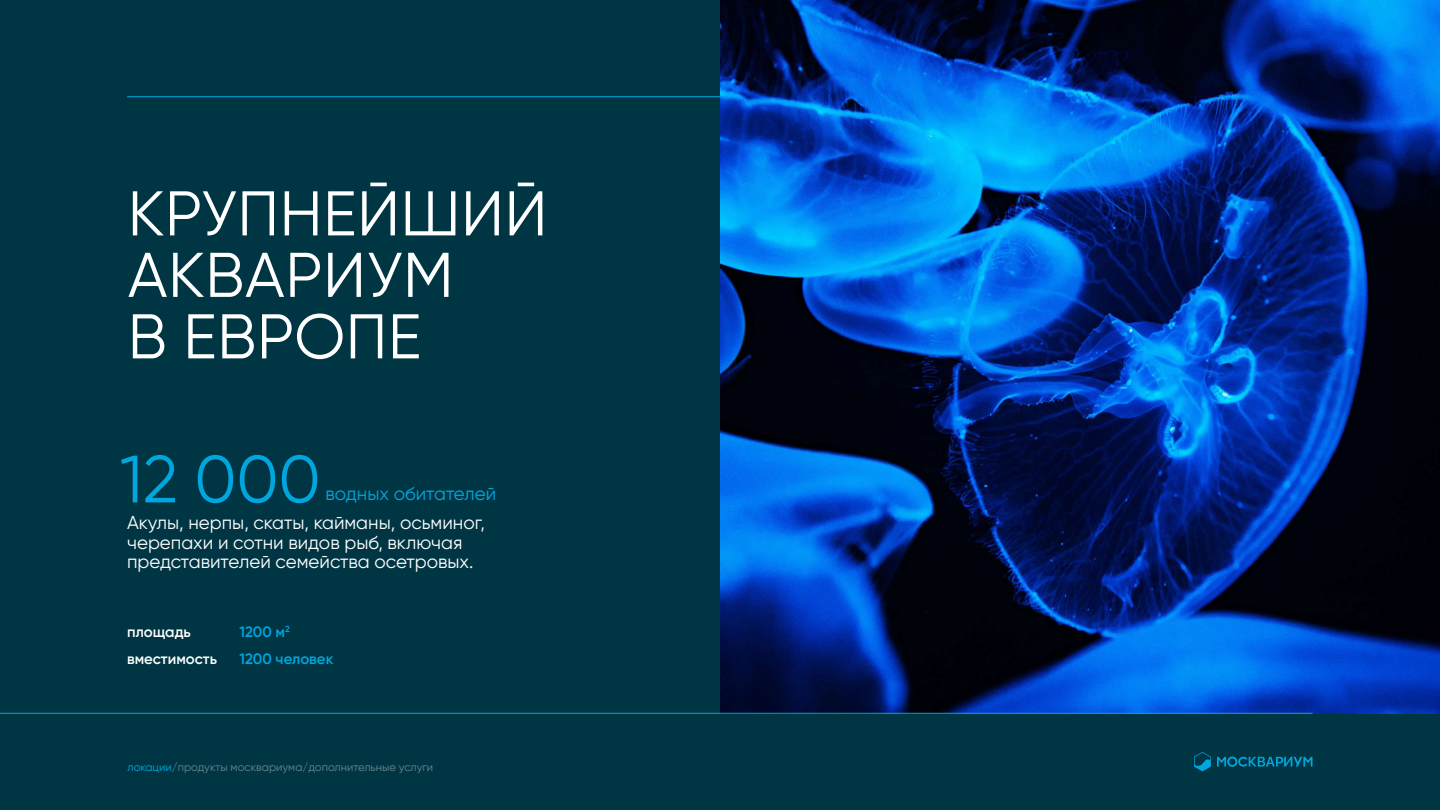
<style>
.page{position:relative;width:1440px;height:810px;background:#003644}
.page>*{position:absolute;margin:0;border:0;box-sizing:border-box;transform-origin:0 0}
.t1{font:66.75px "Gilroy";color:#00a7de}
.t2{font:63px/61.5px "Gilroy";letter-spacing:.01em;color:#fff}
.t3{font:18.75px/19.5px "Gilroy";color:#fff}
.t4{font:18.75px "Gilroy";color:#00a7de}
.t5{font:600 15px "Gilroy";color:#fff}
.t6{font:600 15px "Gilroy";color:#00a7de}
.t7{font:11.25px "Gilroy";color:#66868f}
.s1{color:#00a7de}
</style>
<div class="page">
<hr style="left:127px;top:96px;width:1313px;height:1px;background:#00a7de">
<svg style="left:1194px;top:752px;width:17px;height:19px"></svg>
<svg style="left:1217px;top:757px;width:95px;height:10px"></svg>
<img style="left:720px;top:0;width:720px;height:714px">
<hr style="left:0;top:713px;width:1312px;height:1px;background:#00a7de">
<h2 class="t2" style="left:128px;top:182px;width:421px">КРУПНЕЙШИЙ<br>АКВАРИУМ<br>В ЕВРОПЕ</h2>
<h1 class="t1" style="left:120px;top:438px;width:202px">12 000</h1>
<p class="t4" style="left:326px;top:482px;width:172px">водных обитателей</p>
<p class="t3" style="left:127px;top:513px;width:359px">Акулы, нерпы, скаты, кайманы, осьминог, черепахи и сотни видов рыб, включая представителей семейства осетровых.</p>
<p class="t5" style="left:127px;top:622px;width:65px">площадь</p>
<p class="t6" style="left:240px;top:622px;width:52px">1200 м<sup>2</sup></p>
<p class="t5" style="left:127px;top:649px;width:91px">вместимость</p>
<p class="t6" style="left:240px;top:649px;width:95px">1200 человек</p>
<p class="t7" style="left:128px;top:761px;width:307px"><span class="s1">локации</span>/продукты москвариума/дополнительные услуги</p>
</div>
